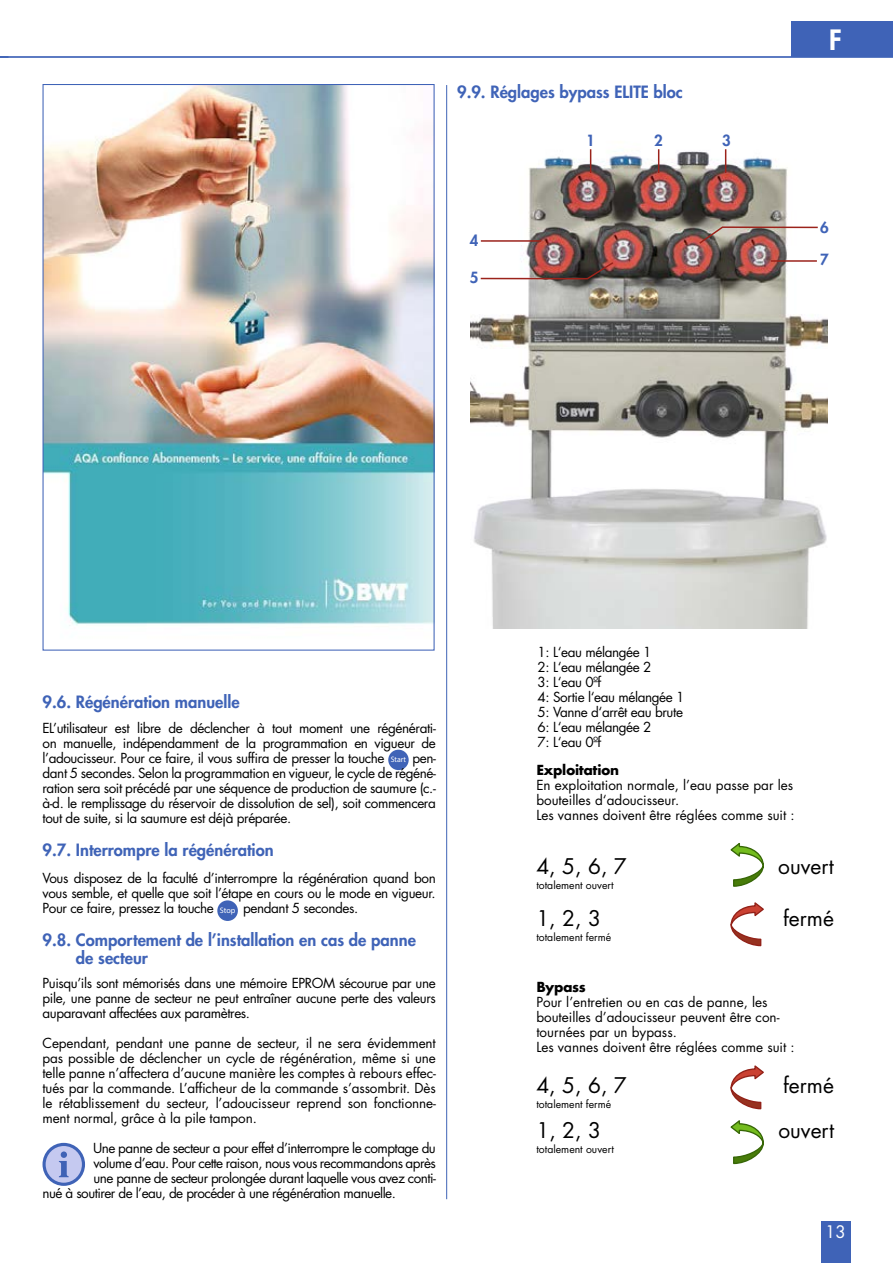
<style>
.page{position:relative;width:893px;height:1263px;background:#fff}
.page>*{position:absolute;margin:0;border:0;box-sizing:border-box;transform-origin:0 0}
.t1{font:800 27.3px "Futura";color:#fff}
.Copy{font:21px "Futura";color:#000}
.t2{font:16.8px "Futura";color:#fff}
.Subchapter_1_1{font:800 16.5px/18px "Futura";color:#3f63b7}
.Chapter_1{font:800 15px "Futura";color:#3f63b7}
.Copy-2{font:13.5px/15px "Futura";letter-spacing:-.03em;color:#000;text-align:justify}
.Copy-3{font:13.5px/15px "Futura";color:#000}
.Copy-4{font:700 13.5px "Futura";letter-spacing:-.03em;color:#000}
.Copy-5{font:10.5px "Futura";color:#000}
.t3{font:7.95px "Myriad Pro";color:#fff}
</style>
<div class="page">
<hr style="left:0;top:56px;width:893px;height:2px;background:#3f63b7">
<div style="left:791px;top:21px;width:102px;height:36px;background:#3f63b7"></div>
<div style="left:821px;top:1221px;width:29px;height:42px;background:#3f63b7"></div>
<hr style="left:446px;top:85px;width:1px;height:1114px;background:#3f63b7">
<div style="left:388px;top:750px;width:21px;height:20px;background:#3f63b7;border-radius:50%"></div>
<div style="left:217px;top:900px;width:21px;height:21px;background:#3f63b7;border-radius:50%"></div>
<div style="left:44px;top:1144px;width:39px;height:40px;background:#c5c9f0;border-radius:50%"></div>
<div style="left:43px;top:1143px;width:42px;height:43px;border:3px solid #3f63b7;border-radius:50%"></div>
<svg style="left:59px;top:1151px;width:10px;height:26px"></svg>
<img style="left:45px;top:86px;width:388px;height:540px">
<svg style="left:730px;top:843px;width:34px;height:44px"></svg>
<svg style="left:730px;top:1120px;width:34px;height:44px"></svg>
<svg style="left:730px;top:902px;width:34px;height:44px"></svg>
<svg style="left:730px;top:1065px;width:34px;height:44px"></svg>
<img style="left:470px;top:149px;width:358px;height:480px">
<svg style="left:698px;top:226px;width:121px;height:19px"></svg>
<svg style="left:479px;top:261px;width:136px;height:19px"></svg>
<hr style="left:771px;top:260px;width:46px;height:2px;background:#9b231b">
<hr style="left:481px;top:240px;width:60px;height:2px;background:#9b231b">
<svg style="left:725px;top:149px;width:1px;height:24px"></svg>
<svg style="left:658px;top:149px;width:1px;height:24px"></svg>
<svg style="left:590px;top:149px;width:1px;height:24px"></svg>
<p class="Subchapter_1_1" style="left:457px;top:83px;width:227px">9.9. Réglages bypass ELITE bloc</p>
<p class="Chapter_1" style="left:470px;top:231px;width:10px">4</p>
<p class="Chapter_1" style="left:470px;top:267px;width:10px">5</p>
<p class="Chapter_1" style="left:586px;top:130px;width:10px">1</p>
<p class="Chapter_1" style="left:654px;top:130px;width:10px">2</p>
<p class="Chapter_1" style="left:722px;top:130px;width:10px">3</p>
<h1 class="t1" style="left:829px;top:22px;width:14px">F</h1>
<p class="Chapter_1" style="left:820px;top:218px;width:10px">6</p>
<p class="Chapter_1" style="left:820px;top:250px;width:10px">7</p>
<p class="Subchapter_1_1" style="left:43px;top:693px;width:199px">9.6. Régénération manuelle</p>
<p class="Copy-2" style="left:43px;top:720px;width:395px">EL’utilisateur est libre de déclencher à tout moment une régénérati&shy;on manuelle, indépendamment de la programmation en vigueur de l’adoucisseur. Pour ce faire, il vous suffira de presser la touche</p>
<p class="Copy-2" style="left:43px;top:750px;width:395px;text-indent:370px">pen&shy;dant 5 secondes. Selon la programmation en vigueur, le cycle de régéné&shy;ration sera soit précédé par une séquence de production de saumure (c.- à-d. le remplissage du réservoir de dissolution de sel), soit commencera tout de suite, si la saumure est déjà préparée.</p>
<p class="Subchapter_1_1" style="left:43px;top:840px;width:233px">9.7. Interrompre la régénération</p>
<p class="Copy-2" style="left:43px;top:870px;width:395px">Vous disposez de la faculté d’interrompre la régénération quand bon vous semble, et quelle que soit l’étape en cours ou le mode en vigueur.<br>Pour ce faire, pressez la touche</p>
<p class="t3" style="left:391px;top:754px;width:17px">Start</p>
<p class="t3" style="left:220px;top:905px;width:17px">Stop</p>
<p class="Copy-2" style="left:243px;top:900px;width:117px">pendant 5 secondes.</p>
<p class="Subchapter_1_1" style="left:76px;top:930px;width:342px;text-indent:-33px">9.8. Comportement de l’installation en cas de panne de secteur</p>
<p class="Copy-2" style="left:43px;top:975px;width:395px">Puisqu’ils sont mémorisés dans une mémoire EPROM sécourue par une pile, une panne de secteur ne peut entraîner aucune perte des valeurs auparavant affectées aux paramètres.</p>
<p class="Copy-2" style="left:43px;top:1035px;width:395px">Cependant, pendant une panne de secteur, il ne sera évidemment pas possible de déclencher un cycle de régénération, même si une telle panne n’affectera d’aucune manière les comptes à rebours effec&shy;tués par la commande. L’afficheur de la commande s’assombrit. Dès le rétablissement du secteur, l’adoucisseur reprend son fonctionne&shy;ment normal, grâce à la pile tampon.</p>
<p class="Copy-2" style="left:93px;top:1140px;width:344px">Une panne de secteur a pour effet d’interrompre le comptage du</p>
<p class="Copy-2" style="left:94px;top:1155px;width:344px">volume d’eau. Pour cette raison, nous vous recommandons après</p>
<p class="Copy-2" style="left:94px;top:1170px;width:344px">une panne de secteur prolongée durant laquelle vous avez conti-</p>
<p class="Copy-2" style="left:43px;top:1185px;width:355px">nué à soutirer de l’eau, de procéder à une régénération manuelle.</p>
<p class="Copy-2" style="left:538px;top:644px;width:115px">1: L‘eau mélangée 1</p>
<p class="Copy-2" style="left:538px;top:659px;width:115px">2: L‘eau mélangée 2</p>
<p class="Copy-2" style="left:538px;top:674px;width:65px">3: L‘eau 0ºf</p>
<p class="Copy-2" style="left:538px;top:689px;width:148px">4: Sortie l‘eau mélangée 1</p>
<p class="Copy-2" style="left:538px;top:704px;width:147px">5: Vanne d‘arrêt eau brute</p>
<p class="Copy-2" style="left:538px;top:719px;width:115px">6: L‘eau mélangée 2</p>
<p class="Copy-2" style="left:538px;top:734px;width:65px">7: L‘eau 0ºf</p>
<p class="Copy-4" style="left:536px;top:760px;width:84px">Exploitation</p>
<p class="Copy-3" style="left:536px;top:777px;width:258px">En exploitation normale, l’eau passe par les bouteilles d‘adoucisseur.</p>
<p class="Copy-3" style="left:536px;top:807px;width:260px">Les vannes doivent être réglées comme suit :</p>
<p class="Copy" style="left:536px;top:851px;width:92px">4, 5, 6, 7</p>
<p class="Copy" style="left:778px;top:851px;width:57px">ouvert</p>
<p class="Copy-5" style="left:536px;top:878px;width:79px">totalement ouvert</p>
<p class="Copy" style="left:536px;top:904px;width:66px">1, 2, 3</p>
<p class="Copy" style="left:783px;top:904px;width:52px">fermé</p>
<p class="Copy-5" style="left:536px;top:930px;width:77px">totalement fermé</p>
<p class="Copy-4" style="left:536px;top:977px;width:51px">Bypass</p>
<p class="Copy-3" style="left:536px;top:994px;width:245px">Pour l’entretien ou en cas de panne, les bouteilles d’adoucisseur peuvent être con&shy;tournées par un bypass.</p>
<p class="Copy-3" style="left:536px;top:1039px;width:260px">Les vannes doivent être réglées comme suit :</p>
<p class="Copy" style="left:536px;top:1070px;width:92px">4, 5, 6, 7</p>
<p class="Copy" style="left:783px;top:1070px;width:52px">fermé</p>
<p class="Copy-5" style="left:536px;top:1096px;width:77px">totalement fermé</p>
<p class="Copy" style="left:536px;top:1116px;width:66px">1, 2, 3</p>
<p class="Copy" style="left:778px;top:1116px;width:57px">ouvert</p>
<p class="Copy-5" style="left:536px;top:1142px;width:79px">totalement ouvert</p>
<p class="t2" style="left:825px;top:1220px;width:22px">13</p>
</div>
